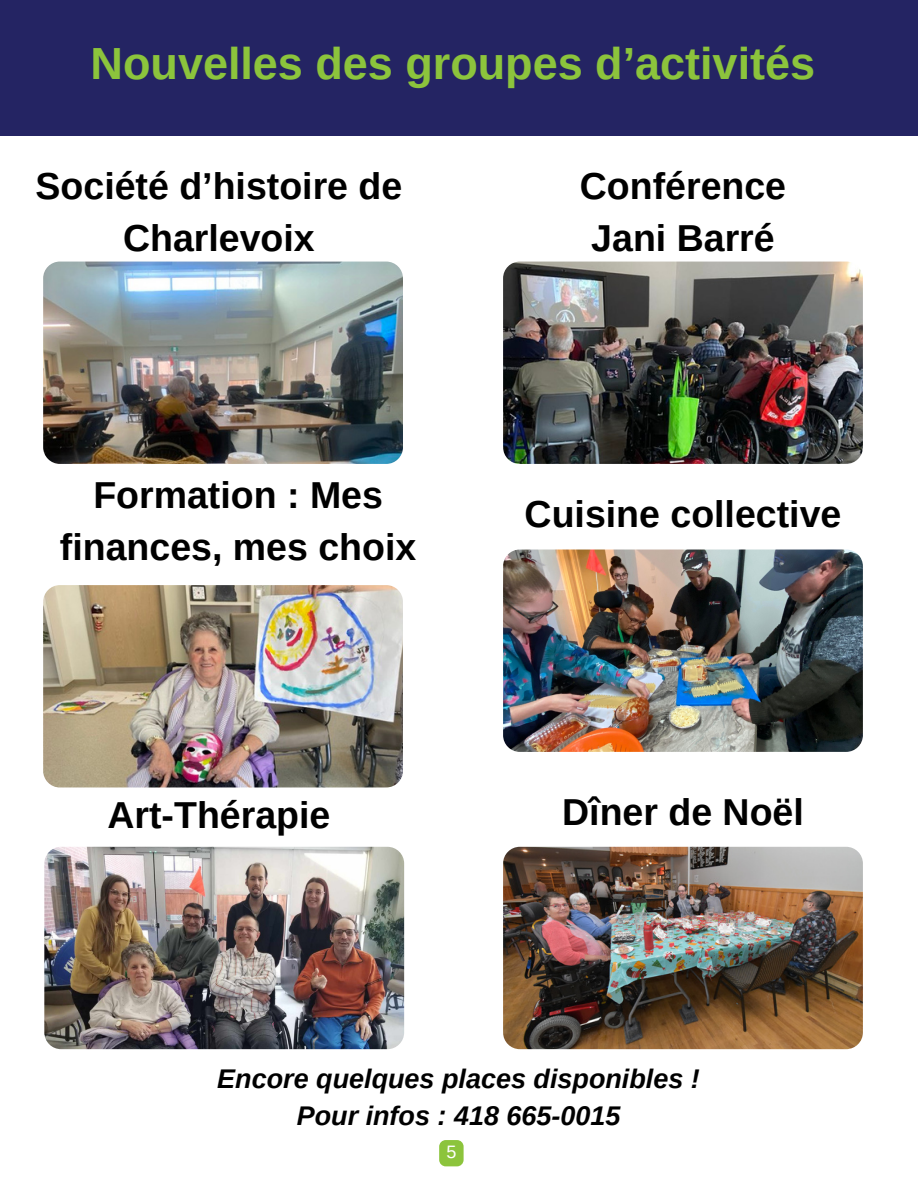
<style>
.page{position:relative;width:918px;height:1188px;background:#fff}
.page>*{position:absolute;margin:0;border:0;box-sizing:border-box;transform-origin:0 0}
.t1{font:700 45px "Arimo";color:#8cc43c}
.t2{font:700 37.5px/51.8px "Arimo";color:#000;text-align:center}
.t3{font:italic 700 27px "Arimo";color:#000}
.t4{font:18px "Arimo";color:#fff}
</style>
<div class="page">
<div style="left:0;top:0;width:918px;height:135px;background:#242463"></div>
<img style="left:43px;top:262px;width:360px;height:202px;border-radius:17px">
<img style="left:503px;top:262px;width:360px;height:202px;border-radius:17px">
<img style="left:43px;top:585px;width:360px;height:203px;border-radius:17px">
<img style="left:503px;top:550px;width:360px;height:202px;border-radius:17px">
<img style="left:44px;top:847px;width:360px;height:202px;border-radius:17px">
<img style="left:503px;top:847px;width:360px;height:202px;border-radius:17px">
<div style="left:439px;top:1140px;width:25px;height:26px;background:#8cc43c;border-radius:7px"></div>
<p class="t1" style="left:91px;top:39px;width:726px">Nouvelles des groupes d’activités</p>
<p class="t2" style="left:36px;top:160px;width:368px">Société d’histoire de<br>Charlevoix</p>
<p class="t2" style="left:580px;top:160px;width:208px">Conférence</p>
<p class="t2" style="left:591px;top:212px;width:185px">Jani Barré</p>
<p class="t2" style="left:60px;top:469px;width:358px">Formation : Mes finances, mes choix</p>
<p class="t2" style="left:525px;top:489px;width:318px">Cuisine collective</p>
<p class="t2" style="left:107px;top:790px;width:224px">Art-Thérapie</p>
<p class="t2" style="left:562px;top:786px;width:243px">Dîner de Noël</p>
<p class="t3" style="left:217px;top:1064px;width:484px">Encore quelques places disponibles !</p>
<p class="t3" style="left:297px;top:1101px;width:325px">Pour infos : 418 665-0015</p>
<p class="t4" style="left:446px;top:1142px;width:12px">5</p>
</div>
